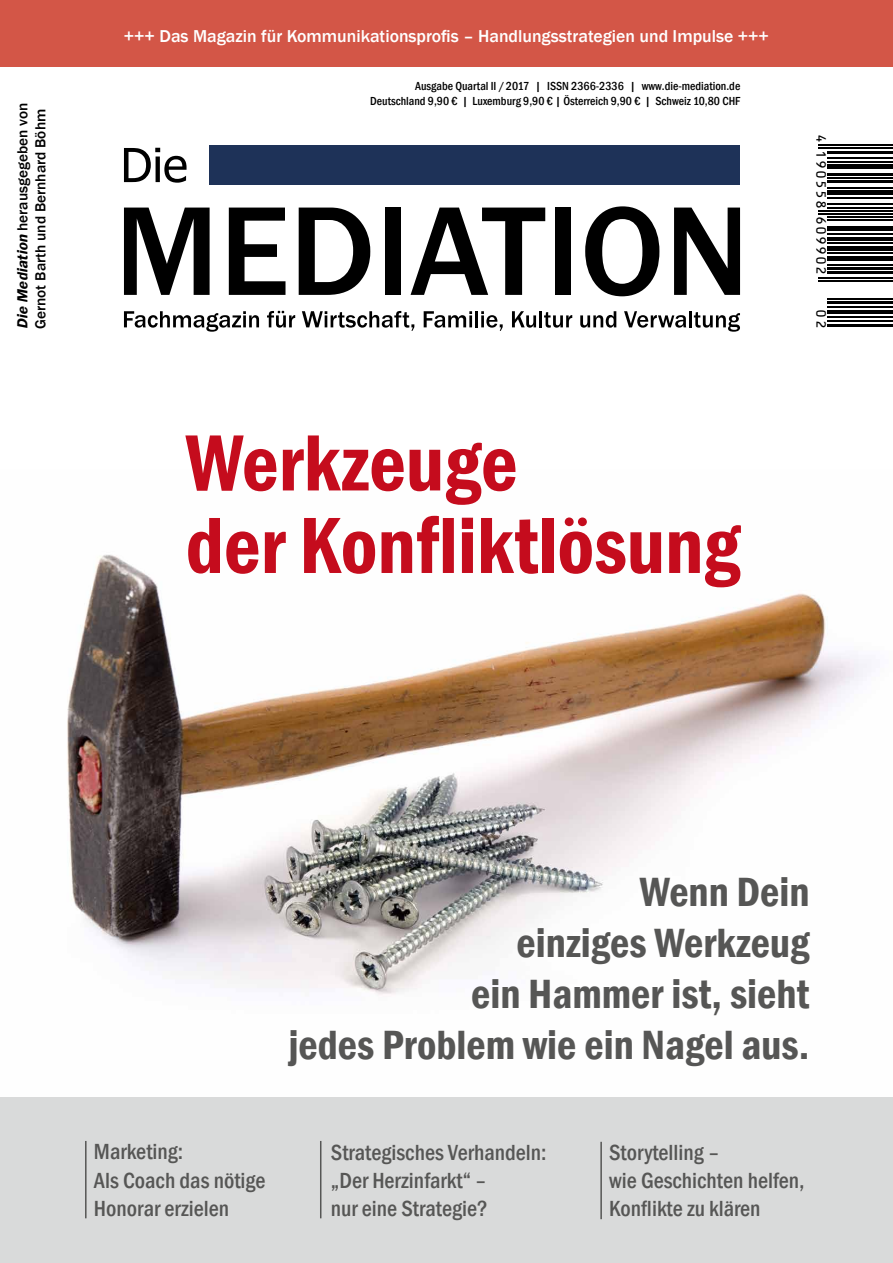
<style>
.page{position:relative;width:893px;height:1263px;background:#fff}
.page>*{position:absolute;margin:0;border:0;box-sizing:border-box;transform-origin:0 0}
.t1{font:600 condensed 82.5px/82.5px "Franklin Gothic";color:#c50c1d}
.t2{font:600 condensed 42px/51px "Franklin Gothic";color:#565655;text-align:right}
.t3{font:500 condensed 22.5px/28px "Franklin Gothic";color:#565655}
.t4{font:500 17.7px "Franklin Gothic";color:#fff}
.t5{font:500 15px/18px "Franklin Gothic";color:#000}
.t6{font:15px "OCRB10 Pitch BT";letter-spacing:.075em;color:#000}
.t7{font:500 condensed 12px/14.4px "Franklin Gothic";color:#000;text-align:right}
.s1{font-weight:600;font-style:italic}
</style>
<div class="page">
<img style="left:67px;top:554px;width:804px;height:441px">
<div style="left:0;top:0;width:893px;height:67px;background:#d35647"></div>
<div style="left:210px;top:145px;width:530px;height:40px;background:#1e3258"></div>
<svg style="left:124px;top:148px;width:63px;height:35px"></svg>
<svg style="left:124px;top:208px;width:86px;height:87px"></svg>
<svg style="left:229px;top:208px;width:56px;height:87px"></svg>
<svg style="left:299px;top:208px;width:71px;height:87px"></svg>
<div style="left:385px;top:208px;width:15px;height:87px;background:#000"></div>
<svg style="left:411px;top:208px;width:134px;height:87px"></svg>
<div style="left:555px;top:208px;width:16px;height:87px;background:#000"></div>
<svg style="left:585px;top:206px;width:74px;height:90px"></svg>
<svg style="left:674px;top:208px;width:66px;height:87px"></svg>
<svg style="left:124px;top:311px;width:135px;height:21px"></svg>
<svg style="left:267px;top:311px;width:28px;height:17px"></svg>
<svg style="left:302px;top:311px;width:112px;height:20px"></svg>
<svg style="left:424px;top:311px;width:48px;height:17px"></svg>
<hr style="left:475px;top:311px;width:3px;height:16px;background:#000">
<svg style="left:481px;top:311px;width:22px;height:20px"></svg>
<svg style="left:512px;top:311px;width:24px;height:17px"></svg>
<hr style="left:539px;top:311px;width:3px;height:16px;background:#000">
<svg style="left:544px;top:312px;width:28px;height:16px"></svg>
<svg style="left:580px;top:311px;width:36px;height:17px"></svg>
<svg style="left:624px;top:311px;width:62px;height:17px"></svg>
<hr style="left:689px;top:311px;width:3px;height:16px;background:#000">
<svg style="left:694px;top:312px;width:46px;height:20px"></svg>
<div style="left:0;top:1097px;width:893px;height:166px;background:#d9dada"></div>
<hr style="left:320px;top:1141px;width:1px;height:77px;background:#565655">
<hr style="left:85px;top:1141px;width:2px;height:77px;background:#565655">
<hr style="left:600px;top:1142px;width:2px;height:77px;background:#565655">
<hr style="left:819px;top:144px;width:74px;height:2px;background:#000">
<hr style="left:819px;top:147px;width:74px;height:1px;background:#000">
<hr style="left:827px;top:152px;width:66px;height:2px;background:#000">
<hr style="left:827px;top:157px;width:66px;height:1px;background:#000">
<hr style="left:827px;top:162px;width:66px;height:1px;background:#000">
<hr style="left:827px;top:165px;width:66px;height:4px;background:#000">
<hr style="left:827px;top:173px;width:66px;height:3px;background:#000">
<hr style="left:827px;top:178px;width:66px;height:1px;background:#000">
<hr style="left:827px;top:181px;width:66px;height:2px;background:#000">
<hr style="left:827px;top:188px;width:66px;height:1px;background:#000">
<hr style="left:827px;top:191px;width:66px;height:4px;background:#000">
<hr style="left:827px;top:198px;width:66px;height:1px;background:#000">
<hr style="left:827px;top:204px;width:66px;height:1px;background:#000">
<hr style="left:827px;top:208px;width:66px;height:1px;background:#000">
<hr style="left:819px;top:211px;width:74px;height:1px;background:#000">
<hr style="left:819px;top:214px;width:74px;height:1px;background:#000">
<hr style="left:827px;top:217px;width:66px;height:1px;background:#000">
<hr style="left:827px;top:219px;width:66px;height:2px;background:#000">
<hr style="left:827px;top:227px;width:66px;height:4px;background:#000">
<hr style="left:827px;top:234px;width:66px;height:1px;background:#000">
<hr style="left:827px;top:237px;width:66px;height:4px;background:#000">
<hr style="left:827px;top:243px;width:66px;height:1px;background:#000">
<hr style="left:827px;top:247px;width:66px;height:4px;background:#000">
<hr style="left:827px;top:253px;width:66px;height:1px;background:#000">
<hr style="left:827px;top:257px;width:66px;height:4px;background:#000">
<hr style="left:827px;top:264px;width:66px;height:1px;background:#000">
<hr style="left:827px;top:267px;width:66px;height:3px;background:#000">
<hr style="left:827px;top:271px;width:66px;height:3px;background:#000">
<hr style="left:819px;top:277px;width:74px;height:1px;background:#000">
<hr style="left:819px;top:280px;width:74px;height:1px;background:#000">
<hr style="left:827px;top:299px;width:66px;height:1px;background:#000">
<hr style="left:827px;top:302px;width:66px;height:2px;background:#000">
<hr style="left:827px;top:306px;width:66px;height:1px;background:#000">
<hr style="left:827px;top:310px;width:66px;height:4px;background:#000">
<hr style="left:827px;top:316px;width:66px;height:1px;background:#000">
<hr style="left:827px;top:320px;width:66px;height:1px;background:#000">
<hr style="left:827px;top:325px;width:66px;height:2px;background:#000">
<p class="t5" style="left:14px;top:329px;width:227px;rotate:-90deg"><span class="s1">Die Mediation</span> herausgegeben von<br>Gernot Barth und Bernhard Böhm</p>
<p class="t4" style="left:124px;top:26px;width:647px">+++ Das Magazin für Kommunikationsprofis – Handlungsstrategien und Impulse +++</p>
<p class="t7" style="left:370px;top:79px;width:372px">Ausgabe Quartal II /2017 | ISSN 2366-2336 | www.die-mediation.de<br>Deutschland 9,90 € | Luxemburg 9,90 € | Österreich 9,90 € | Schweiz 10,80 CHF</p>
<h1 class="t1" style="left:186px;top:420px;width:556px">Werkzeuge<br>der Konfliktlösung</h1>
<p class="t6" style="left:827px;top:134px;width:143px;rotate:90deg">4 190558 609902</p>
<p class="t6" style="left:827px;top:309px;width:22px;rotate:90deg">02</p>
<h2 class="t2" style="left:289px;top:866px;width:522px">Wenn Dein<br>einziges Werkzeug<br>ein Hammer ist, sieht<br>jedes Problem wie ein Nagel aus.</h2>
<p class="t3" style="left:94px;top:1138px;width:173px">Marketing:<br>Als Coach das nötige<br>Honorar erzielen</p>
<p class="t3" style="left:609px;top:1138px;width:197px">Storytelling –<br>wie Geschichten helfen,<br>Konflikte zu klären</p>
<p class="t3" style="left:331px;top:1138px;width:217px">Strategisches Verhandeln: „Der Herzinfarkt“ –<br>nur eine Strategie?</p>
</div>
